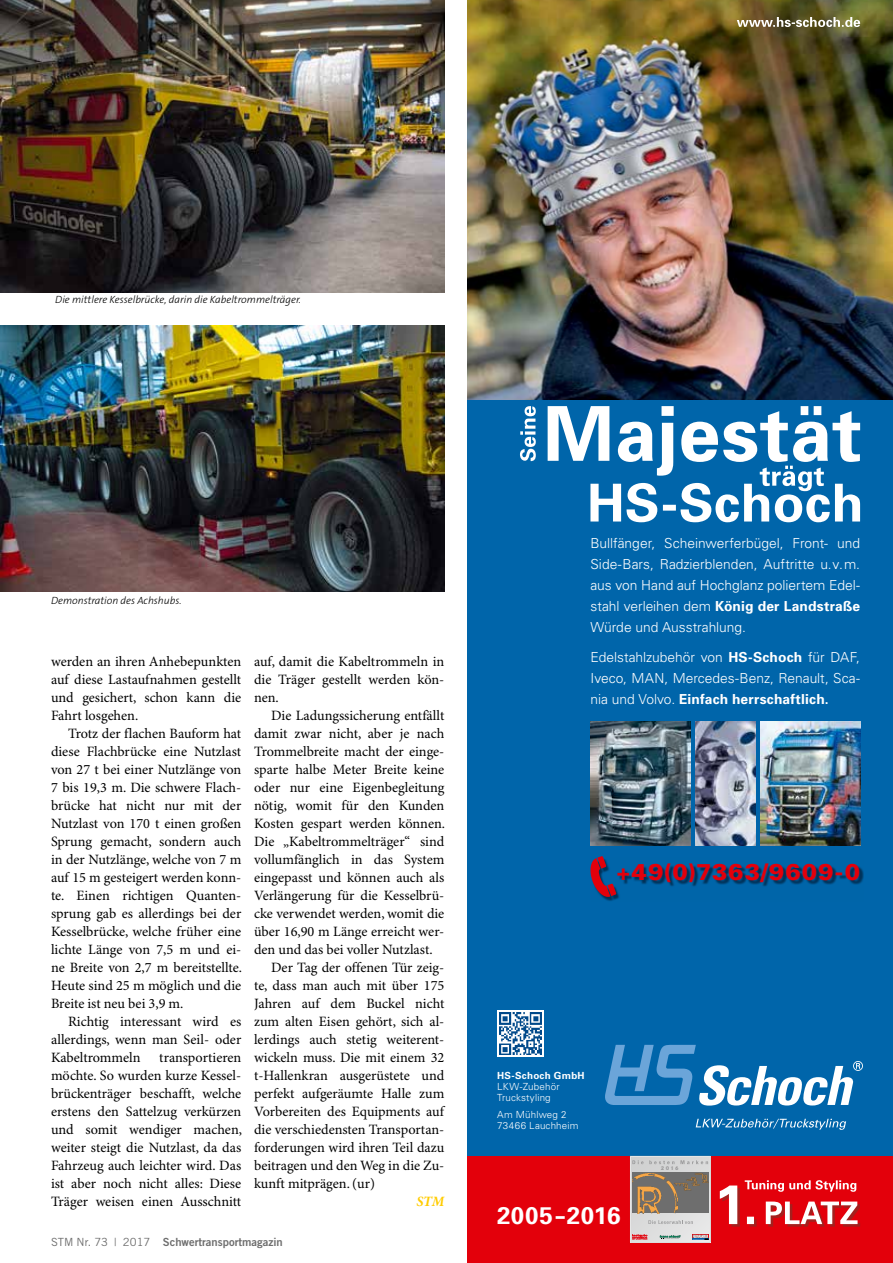
<style>
.page{position:relative;width:893px;height:1263px;background:#fff}
.page>*{position:absolute;margin:0;border:0;box-sizing:border-box;transform-origin:0 0}
.t1{font:700 24.15px "Univers";letter-spacing:.015em;color:#fff}
.t2{font:900 22.95px "Univers";letter-spacing:.045em;color:#e3000b}
.t3{font:14.25px/18px "Minion Pro";color:#000;text-align:justify}
.t4{font:italic 700 14.25px "Minion Pro";color:#fc0}
.t5{font:300 13.8px/21px "Univers";color:#fff;text-align:justify}
.t6{font:11.25px "Trade Gothic Bold Two";color:#6e6e6e}
.t7{font:italic 300 10.5px "The Sans B3";color:#000}
.t8{font:300 9.75px/11.2px "Univers";letter-spacing:.02em;color:#fff}
.t9{font:700 9.75px "Univers";letter-spacing:.03em;color:#fff}
.t10{font:800 5.4px "Corporate SBQ";color:#9c9c9d}
.s1{font-family:"Trade Gothic"}
.s2{font-weight:700}
</style>
<div class="page">
<div style="left:468px;top:0;width:425px;height:1233px;background:#0065aa"></div>
<img style="left:468px;top:0;width:425px;height:400px">
<svg style="left:605px;top:1045px;width:258px;height:60px"></svg>
<svg style="left:696px;top:1119px;width:150px;height:11px"></svg>
<img style="left:605px;top:866px;width:259px;height:35px">
<svg style="left:590px;top:856px;width:26px;height:43px"></svg>
<img style="left:760px;top:722px;width:100px;height:123px">
<img style="left:590px;top:722px;width:100px;height:123px">
<img style="left:695px;top:722px;width:60px;height:123px">
<svg style="left:520px;top:406px;width:16px;height:55px"></svg>
<svg style="left:548px;top:406px;width:312px;height:116px"></svg>
<div style="left:468px;top:1156px;width:425px;height:107px;background:#e3000b"></div>
<svg style="left:630px;top:1156px;width:81px;height:86px;background:#afa8a1"></svg>
<svg style="left:720px;top:1180px;width:140px;height:46px"></svg>
<svg style="left:497px;top:1010px;width:47px;height:47px"></svg>
<img style="left:499px;top:1012px;width:43px;height:42px">
<svg style="left:660px;top:0;width:233px;height:39px;background:#71652f"></svg>
<img style="left:0;top:0;width:444px;height:292px">
<img style="left:0;top:325px;width:444px;height:266px">
<p class="t7" style="left:55px;top:294px;width:247px">Die mittlere Kesselbrücke, darin die Kabeltrommelträger.</p>
<p class="t7" style="left:51px;top:595px;width:132px">Demonstration des Achshubs.</p>
<p class="t3" style="left:51px;top:653px;width:192px">werden an ihren Anhebepunkten auf diese Lastaufnahmen gestellt und gesichert, schon kann die Fahrt losgehen.</p>
<p class="t3" style="left:51px;top:725px;width:193px;text-indent:17px">Trotz der flachen Bauform hat diese Flachbrücke eine Nutzlast von 27 t bei einer Nutzlänge von 7 bis 19,3 m. Die schwere Flach&shy;brücke hat nicht nur mit der Nutzlast von 170 t einen großen Sprung gemacht, sondern auch in der Nutzlänge, welche von 7 m auf 15 m gesteigert werden konn&shy;te. Einen richtigen Quanten&shy;sprung gab es allerdings bei der Kesselbrücke, welche früher eine lichte Länge von 7,5 m und ei&shy;ne Breite von 2,7 m bereitstellte.<br>Heute sind 25 m möglich und die Breite ist neu bei 3,9 m.</p>
<p class="t3" style="left:51px;top:1013px;width:192px;text-indent:17px">Richtig interessant wird es allerdings, wenn man Seil- oder Kabeltrommeln</p>
<p class="t3" style="left:51px;top:1049px;width:193px;text-indent:108px">transportieren möchte. So wurden kurze Kessel&shy;brückenträger beschafft, welche erstens den Sattelzug verkürzen und somit wendiger machen, weiter steigt die Nutzlast, da das Fahrzeug auch leichter wird. Das ist aber noch nicht alles: Diese Träger weisen einen Ausschnitt</p>
<p class="t3" style="left:254px;top:653px;width:192px">auf, damit die Kabeltrommeln in die Träger gestellt werden kön&shy;nen.</p>
<p class="t3" style="left:271px;top:707px;width:175px">Die Ladungssicherung entfällt</p>
<p class="t3" style="left:254px;top:725px;width:192px">damit zwar nicht, aber je nach</p>
<p class="t3" style="left:254px;top:743px;width:192px">Trommelbreite macht der einge-</p>
<p class="t3" style="left:254px;top:761px;width:192px">sparte halbe Meter Breite keine</p>
<p class="t3" style="left:254px;top:779px;width:192px">oder nur eine Eigenbegleitung</p>
<p class="t3" style="left:254px;top:797px;width:192px">nötig, womit für den Kunden</p>
<p class="t3" style="left:254px;top:815px;width:193px">Kosten gespart werden können.</p>
<p class="t3" style="left:254px;top:833px;width:192px">Die „Kabeltrommelträger“ sind</p>
<p class="t3" style="left:254px;top:851px;width:192px">vollumfänglich in das System</p>
<p class="t3" style="left:254px;top:869px;width:192px">eingepasst und können auch als</p>
<p class="t3" style="left:254px;top:887px;width:192px">Verlängerung für die Kesselbrü-</p>
<p class="t3" style="left:254px;top:905px;width:192px">cke verwendet werden, womit die</p>
<p class="t3" style="left:254px;top:923px;width:192px">über 16,90 m Länge erreicht wer-</p>
<p class="t3" style="left:254px;top:941px;width:180px">den und das bei voller Nutzlast.</p>
<p class="t3" style="left:271px;top:959px;width:175px">Der Tag der offenen Tür zeig-</p>
<p class="t3" style="left:254px;top:977px;width:192px">te, dass man auch mit über 175</p>
<p class="t3" style="left:254px;top:995px;width:192px">Jahren auf dem Buckel nicht</p>
<p class="t3" style="left:254px;top:1013px;width:192px">zum alten Eisen gehört, sich al-</p>
<p class="t3" style="left:254px;top:1031px;width:192px">lerdings auch stetig weiterent-</p>
<p class="t3" style="left:254px;top:1049px;width:192px">wickeln muss. Die mit einem 32</p>
<p class="t3" style="left:254px;top:1067px;width:192px">t-Hallenkran ausgerüstete und</p>
<p class="t3" style="left:254px;top:1085px;width:192px">perfekt aufgeräumte Halle zum</p>
<p class="t3" style="left:254px;top:1103px;width:191px">Vorbereiten des Equipments auf</p>
<p class="t3" style="left:254px;top:1121px;width:192px">die verschiedensten Transportan-</p>
<p class="t3" style="left:254px;top:1139px;width:192px">forderungen wird ihren Teil dazu</p>
<p class="t3" style="left:254px;top:1157px;width:192px">beitragen und den Weg in die Zu-</p>
<p class="t3" style="left:254px;top:1175px;width:122px">kunft mitprägen. (ur)</p>
<p class="t4" style="left:416px;top:1193px;width:30px">STM</p>
<p class="t6" style="left:51px;top:1235px;width:233px"><span class="s1">STM Nr. 73 | 2017</span> Schwertransportmagazin</p>
<p class="t5" style="left:590px;top:532px;width:271px">Bullfänger, Scheinwerferbügel, Front- und Side-Bars, Radzierblenden, Auftritte u.v.m. aus von Hand auf Hochglanz poliertem Edel&shy;stahl verleihen dem <span class="s2">König der Landstraße </span>Würde und Ausstrahlung.</p>
<p class="t5" style="left:590px;top:646px;width:271px">Edelstahlzubehör von <span class="s2">HS-Schoch</span> für DAF, Iveco, MAN, Mercedes-Benz, Renault, Sca&shy;nia und Volvo. <span class="s2">Einfach herrschaftlich.</span></p>
<h2 class="t2" style="left:616px;top:857px;width:246px">+49(0)7363/9609-0</h2>
<p class="t9" style="left:497px;top:1069px;width:89px">HS-Schoch GmbH</p>
<p class="t8" style="left:497px;top:1080px;width:64px">LKW-Zubehör<br>Truckstyling</p>
<p class="t8" style="left:497px;top:1108px;width:83px">Am Mühlweg 2<br>73466 Lauchheim</p>
<p class="t10" style="left:661px;top:1165px;width:19px">2016</p>
<h1 class="t1" style="left:497px;top:1200px;width:125px">2005–2016</h1>
</div>
